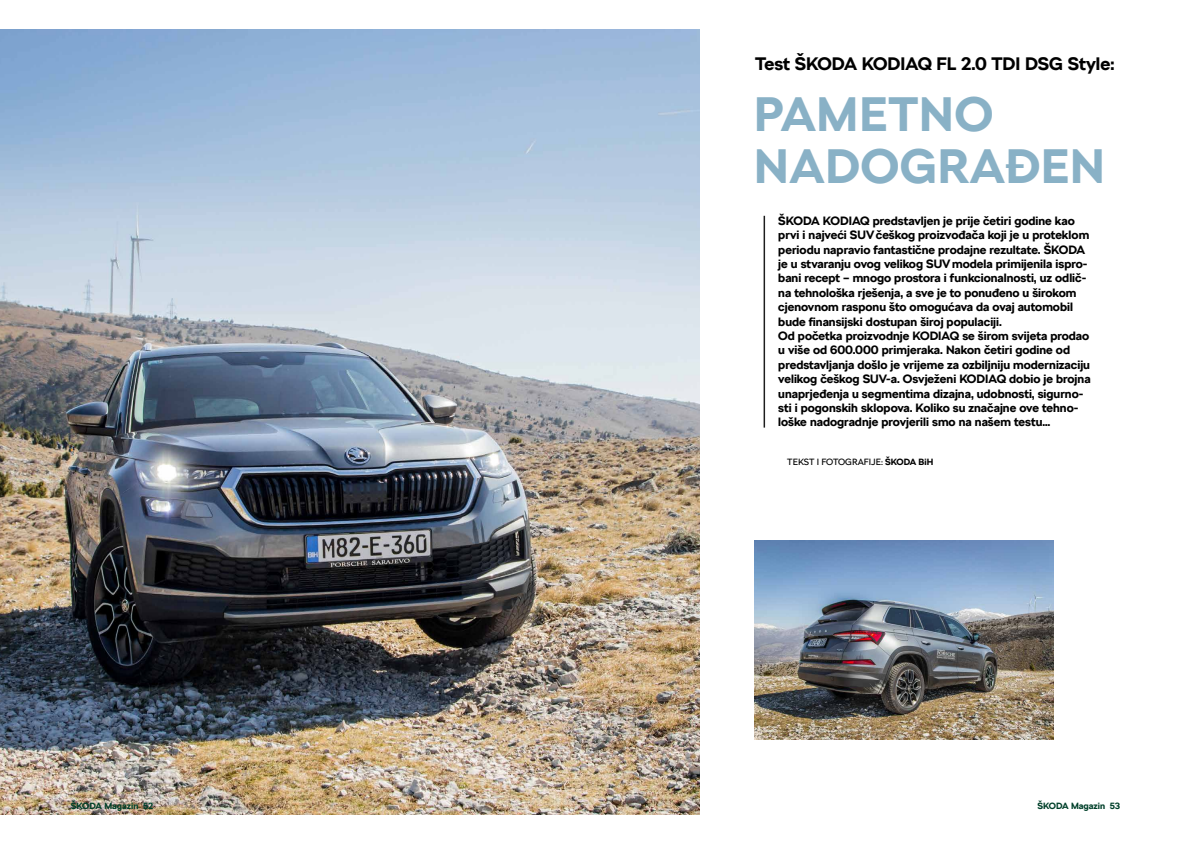
<style>
.page{position:relative;width:1191px;height:842px;background:#fff}
.page>*{position:absolute;margin:0;border:0;box-sizing:border-box;transform-origin:0 0}
.t1{font:700 48px/52px "SKODA Next";letter-spacing:.02em;color:#89b1c6}
.t2{font:700 18px "SKODA Next";color:#000}
.t3{font:700 12px/14.4px "SKODA Next";color:#000}
.t4{font:700 9px "SKODA Next";color:#00402a}
.t5{font:9px "SKODA Next";color:#000}
.s1{font-weight:700}
</style>
<div class="page">
<img style="left:0;top:30px;width:699px;height:784px">
<hr style="left:763px;top:216px;width:2px;height:212px;background:#000">
<img style="left:754px;top:540px;width:300px;height:200px">
<p class="t4" style="left:71px;top:800px;width:84px">ŠKODA Magazin 52</p>
<h2 class="t2" style="left:755px;top:53px;width:360px">Test ŠKODA KODIAQ FL 2.0 TDI DSG Style:</h2>
<h1 class="t1" style="left:754px;top:88px;width:352px">PAMETNO<br>NADOGRAĐEN</h1>
<p class="t3" style="left:778px;top:213px;width:314px">ŠKODA KODIAQ predstavljen je prije četiri godine kao prvi i najveći SUV češkog proizvođača koji je u proteklom periodu napravio fantastične prodajne rezultate. ŠKODA je u stvaranju ovog velikog SUV modela primijenila ispro&shy;bani recept – mnogo prostora i funkcionalnosti, uz odlič&shy;na tehnološka rješenja, a sve je to ponuđeno u širokom cjenovnom rasponu što omogućava da ovaj automobil bude finansijski dostupan široj populaciji.<br>Od početka proizvodnje KODIAQ se širom svijeta prodao u više od 600.000 primjeraka. Nakon četiri godine od predstavljanja došlo je vrijeme za ozbiljniju modernizaciju velikog češkog SUV-a. Osvježeni KODIAQ dobio je brojna unaprjeđenja u segmentima dizajna, udobnosti, sigurno&shy;sti i pogonskih sklopova. Koliko su značajne ove tehno&shy;loške nadogradnje provjerili smo na našem testu…</p>
<p class="t5" style="left:787px;top:457px;width:147px">TEKST I FOTOGRAFIJE: <span class="s1">ŠKODA BiH</span></p>
<p class="t4" style="left:1037px;top:800px;width:84px">ŠKODA Magazin 53</p>
</div>
